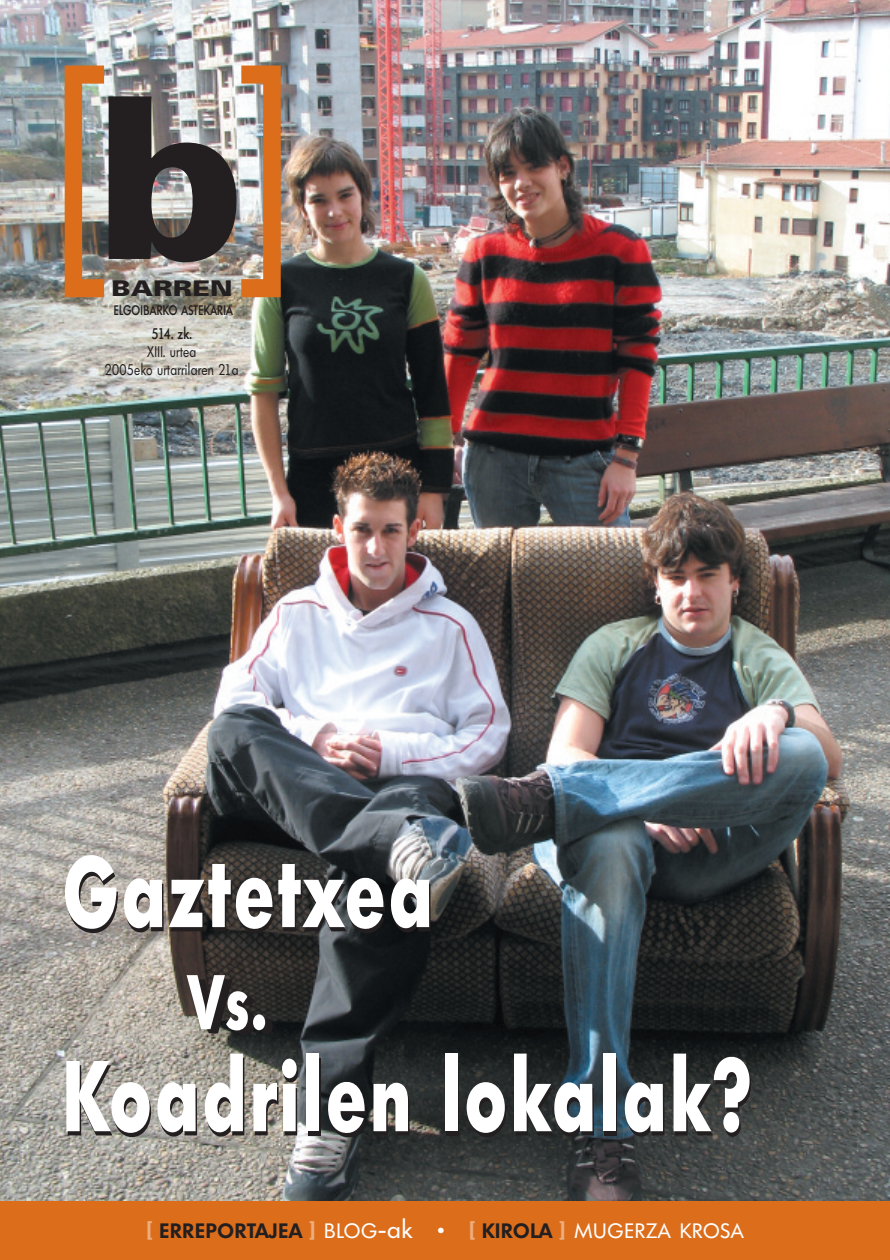
<style>
.page{position:relative;width:890px;height:1260px;background:#fff}
.page>*{position:absolute;margin:0;border:0;box-sizing:border-box;transform-origin:0 0}
.t1{font:252px "Helvetica";color:#db6d1b;scale:.83 1}
.t2{font:900 225px "Univers";color:#231f20}
.t3{font:800 97.5px "Limerick";letter-spacing:.065em;color:#fff;scale:.7 1}
.t4{font:800 75px "Limerick";color:#fff;scale:.7 1}
.t5{font:900 21.6px "Univers";color:#231f20;scale:1.25 1}
.t6{font:600 20.25px "Limerick";letter-spacing:.04em;color:#231f20}
.t7{font:15px/18px "Limerick";letter-spacing:.03em;color:#231f20;text-align:center;scale:.79 1}
.t8{font:500 15px "Limerick";color:#231f20;scale:.79 1}
.t9{font:500 13.5px "Limerick";letter-spacing:.03em;color:#231f20;scale:.79 1}
.s1{font-size:21px;color:#edae7d}
.s2{font-weight:400;color:#fff}
.s3{font-weight:400;font-size:27px;color:#fff}
.s4{font-weight:400;font-size:24px;color:#fff}
.s5{font-weight:400;font-size:21px;color:#fff}
</style>
<div class="page">
<img style="left:0;top:0;width:889px;height:1259px">
<h1 class="t1" style="left:52px;top:13px;width:295px">[ ]</h1>
<p class="t8" style="left:151px;top:325px;width:53px">514. zk.</p>
<p class="t7" style="left:105px;top:343px;width:171px">XIII. urtea<br>2005eko urtarrilaren 21a</p>
<h2 class="t2" style="left:96px;top:96px;width:152px">b</h2>
<p class="t5" style="left:111px;top:280px;width:99px">BARREN</p>
<p class="t9" style="left:114px;top:303px;width:152px">ELGOIBARKO ASTEKARIA</p>
<h3 class="t3" style="left:63px;top:836px;width:528px">Gaztetxea</h3>
<h3 class="t4" style="left:189px;top:959px;width:112px">Vs.</h3>
<h3 class="t3" style="left:63px;top:1040px;width:982px">Koadrilen lokalak?</h3>
<p class="t6" style="left:147px;top:1219px;width:598px"><span class="s1">[</span> ERREPORTAJEA <span class="s1">]</span> <span class="s2">BLOG</span><span class="s3">-</span><span class="s4">ak</span> <span class="s5">•</span> <span class="s1">[</span> KIROLA <span class="s1">]</span> <span class="s2">MUGERZA KROSA</span></p>
</div>
